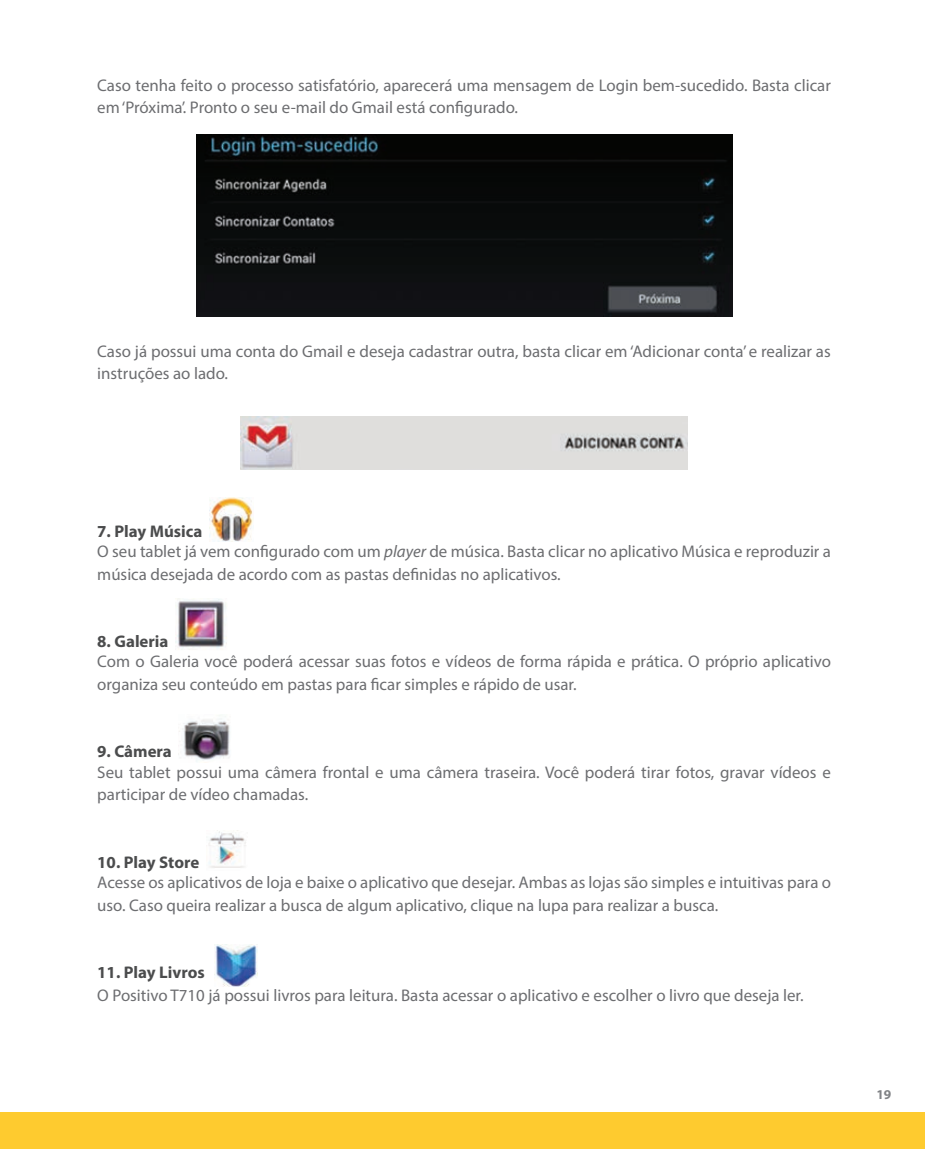
<style>
.page{position:relative;width:925px;height:1149px;background:#fff}
.page>*{position:absolute;margin:0;border:0;box-sizing:border-box;transform-origin:0 0}
.t1{font:16.88px/22.5px "Myriad Pro";color:#6c6d70}
.t2{font:700 16.88px "Myriad Pro";color:#4b4c4d}
.t3{font:700 13.5px "Myriad Pro";color:#818386}
.s1{font-weight:700;color:#4b4c4d}
.s2{font-style:italic}
</style>
<div class="page">
<div style="left:0;top:1111px;width:925px;height:37px;background:#fecb2f"></div>
<img style="left:196px;top:134px;width:536px;height:182px">
<img style="left:241px;top:416px;width:446px;height:53px">
<img style="left:209px;top:497px;width:45px;height:44px">
<img style="left:175px;top:598px;width:52px;height:52px">
<img style="left:179px;top:718px;width:51px;height:44px">
<img style="left:209px;top:830px;width:37px;height:38px">
<img style="left:215px;top:944px;width:43px;height:42px">
<p class="t1" style="left:97px;top:74px;width:735px">Caso tenha feito o processo satisfatório, aparecerá uma mensagem de Login bem-sucedido. Basta clicar em ‘Próxima’. Pronto o seu e-mail do Gmail está configurado.</p>
<p class="t1" style="left:97px;top:339px;width:735px">Caso já possui uma conta do Gmail e deseja cadastrar outra, basta clicar em ‘Adicionar conta’ e realizar as instruções ao lado.</p>
<p class="t1" style="left:97px;top:520px;width:735px;line-height:20.2px"><span class="s1">7. Play Música<br></span>O seu tablet já vem configurado com um <span class="s2">player</span> de música. Basta clicar no aplicativo Música e reproduzir a</p>
<p class="t1" style="left:97px;top:562px;width:465px">música desejada de acordo com as pastas definidas no aplicativos.</p>
<p class="t2" style="left:97px;top:630px;width:73px">8. Galeria</p>
<p class="t1" style="left:97px;top:650px;width:735px">Com o Galeria você poderá acessar suas fotos e vídeos de forma rápida e prática. O próprio aplicativo organiza seu conteúdo em pastas para ficar simples e rápido de usar.</p>
<p class="t2" style="left:97px;top:740px;width:76px">9. Câmera</p>
<p class="t1" style="left:97px;top:760px;width:735px">Seu tablet possui uma câmera frontal e uma câmera traseira. Você poderá tirar fotos, gravar vídeos e participar de vídeo chamadas.</p>
<p class="t2" style="left:97px;top:850px;width:103px">10. Play Store</p>
<p class="t1" style="left:97px;top:870px;width:735px">Acesse os aplicativos de loja e baixe o aplicativo que desejar. Ambas as lojas são simples e intuitivas para o uso. Caso queira realizar a busca de algum aplicativo, clique na lupa para realizar a busca.</p>
<p class="t2" style="left:97px;top:961px;width:109px">11. Play Livros</p>
<p class="t1" style="left:97px;top:983px;width:708px">O Positivo T710 já possui livros para leitura. Basta acessar o aplicativo e escolher o livro que deseja ler.</p>
<p class="t3" style="left:876px;top:1085px;width:16px">19</p>
</div>
